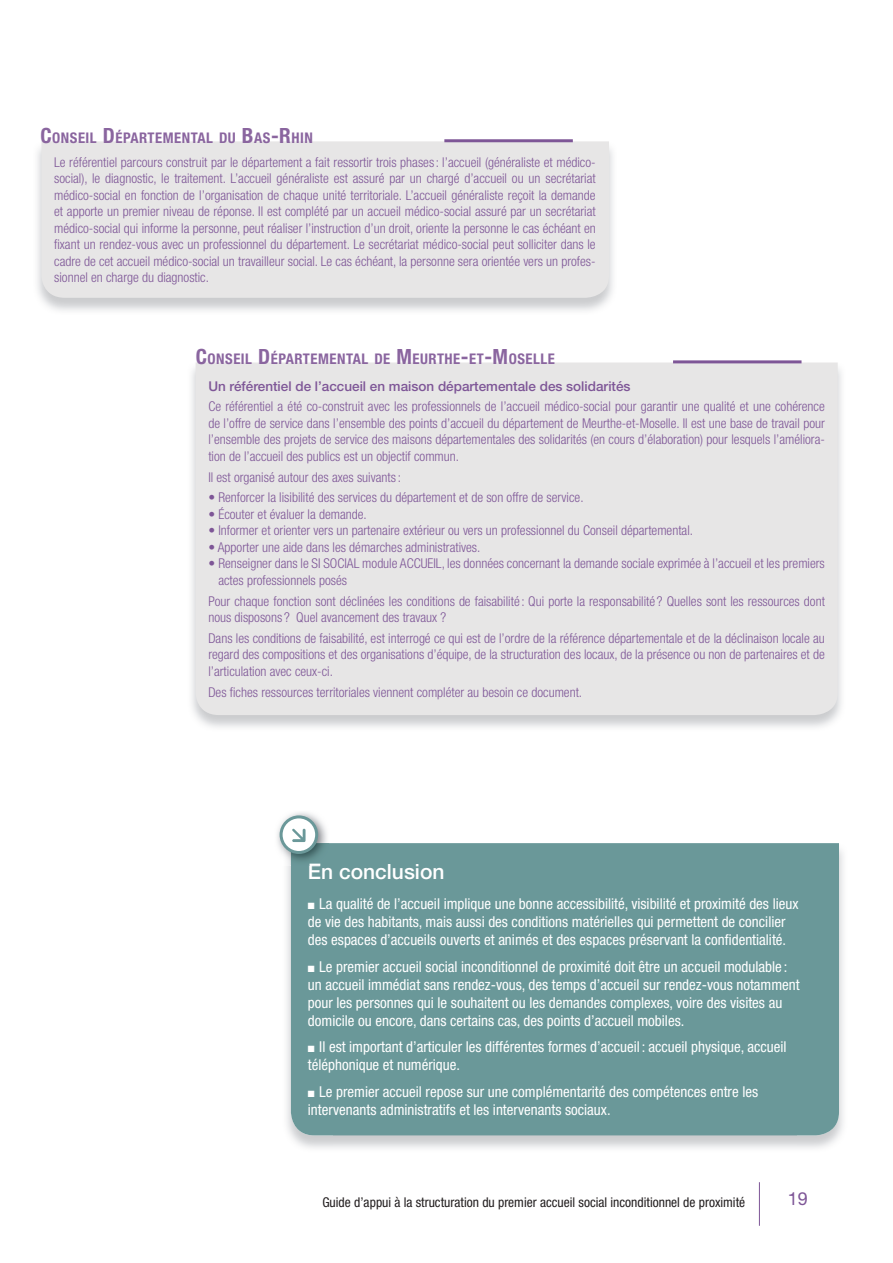
<style>
.page{position:relative;width:893px;height:1263px;background:#fff}
.page>*{position:absolute;margin:0;border:0;box-sizing:border-box;transform-origin:0 0}
.t1{font:500 21px "Helvetica Neue LT Std";color:#fff}
.t2{font:18px "Helvetica Neue LT Std";color:#7e5697}
.t3{font:condensed 15px/18px "Helvetica Neue LT Std";color:#fff}
.t4{font:700 condensed 14.7px "Helvetica Neue LT Std";letter-spacing:.035em;color:#8a659f}
.t5{font:300 condensed 13.5px/16.5px "Helvetica Neue LT Std";color:#7e5697;text-align:justify}
.t6{font:condensed 13.5px "Helvetica Neue LT Std";color:#231f20}
.t7{font:500 13.5px "Helvetica Neue LT Std";color:#7e5697}
.s1{font-size:21px}
</style>
<div class="page">
<img style="left:286px;top:865px;width:47px;height:283px">
<div style="left:291px;top:843px;width:548px;height:292px;background:#6a9899"></div>
<img style="left:277px;top:812px;width:50px;height:40px">
<img style="left:282px;top:843px;width:47px;height:22px">
<svg style="left:310px;top:864px;width:19px;height:1px"></svg>
<div style="left:281px;top:817px;width:36px;height:35px;background:#fff;border-radius:50%"></div>
<div style="left:280px;top:815px;width:38px;height:39px;border:3px solid #6a9899;border-radius:50%"></div>
<svg style="left:292px;top:829px;width:14px;height:13px"></svg>
<hr style="left:759px;top:1182px;width:1px;height:44px;background:#7e5697">
<div style="left:41px;top:141px;width:568px;height:157px;background:#e7e6e6"></div>
<hr style="left:444px;top:139px;width:129px;height:3px;background:#7e5697">
<div style="left:196px;top:362px;width:642px;height:353px;background:#e7e6e6"></div>
<hr style="left:673px;top:360px;width:128px;height:3px;background:#7e5697">
<p class="t4" style="left:40px;top:128px;width:274px"><span class="s1">C</span>ONSEIL <span class="s1">D</span>ÉPARTEMENTAL DU <span class="s1">B</span>AS<span class="s1">-R</span>HIN</p>
<p class="t5" style="left:54px;top:154px;width:543px">Le référentiel parcours construit par le département a fait ressortir trois phases : l’accueil (généraliste et médico&shy;social), le diagnostic, le traitement. L’accueil généraliste est assuré par un chargé d’accueil ou un secrétariat médico-social en fonction de l’organisation de chaque unité territoriale. L’accueil généraliste reçoit la demande et apporte un premier niveau de réponse. Il est complété par un accueil médico-social assuré par un secrétariat médico-social qui informe la personne, peut réaliser l’instruction d’un droit, oriente la personne le cas échéant en fixant un rendez-vous avec un professionnel du département. Le secrétariat médico-social peut solliciter dans le cadre de cet accueil médico-social un travailleur social. Le cas échéant, la personne sera orientée vers un profes&shy;sionnel en charge du diagnostic.</p>
<p class="t4" style="left:196px;top:350px;width:361px"><span class="s1">C</span>ONSEIL <span class="s1">D</span>ÉPARTEMENTAL DE <span class="s1">M</span>EURTHE<span class="s1">-</span>ET<span class="s1">-M</span>OSELLE</p>
<p class="t7" style="left:208px;top:378px;width:424px">Un référentiel de l’accueil en maison départementale des solidarités</p>
<p class="t5" style="left:208px;top:398px;width:618px">Ce référentiel a été co-construit avec les professionnels de l’accueil médico-social pour garantir une qualité et une cohérence de l’offre de service dans l’ensemble des points d’accueil du département de Meurthe-et-Moselle. Il est une base de travail pour l’ensemble des projets de service des maisons départementales des solidarités (en cours d’élaboration) pour lesquels l’améliora&shy;tion de l’accueil des publics est un objectif commun.</p>
<p class="t5" style="left:208px;top:468px;width:194px">Il est organisé autour des axes suivants :</p>
<p class="t5" style="left:208px;top:489px;width:377px">• Renforcer la lisibilité des services du département et de son offre de service.</p>
<p class="t5" style="left:208px;top:506px;width:160px">• Écouter et évaluer la demande.</p>
<p class="t5" style="left:208px;top:522px;width:486px">• Informer et orienter vers un partenaire extérieur ou vers un professionnel du Conseil départemental.</p>
<p class="t5" style="left:208px;top:539px;width:274px">• Apporter une aide dans les démarches administratives.</p>
<p class="t5" style="left:218px;top:555px;width:608px;text-indent:-10px">• Renseigner dans le SI SOCIAL module ACCUEIL, les données concernant la demande sociale exprimée à l’accueil et les premiers actes professionnels posés</p>
<p class="t5" style="left:208px;top:592px;width:618px">Pour chaque fonction sont déclinées les conditions de faisabilité : Qui porte la responsabilité ? Quelles sont les ressources dont nous disposons ? Quel avancement des travaux ?</p>
<p class="t5" style="left:208px;top:630px;width:618px">Dans les conditions de faisabilité, est interrogé ce qui est de l’ordre de la référence départementale et de la déclinaison locale au regard des compositions et des organisations d’équipe, de la structuration des locaux, de la présence ou non de partenaires et de l’articulation avec ceux-ci.</p>
<p class="t5" style="left:208px;top:683px;width:375px">Des fiches ressources territoriales viennent compléter au besoin ce document.</p>
<h1 class="t1" style="left:308px;top:859px;width:138px">En conclusion</h1>
<p class="t3" style="left:308px;top:895px;width:492px">■ La qualité de l’accueil implique une bonne accessibilité, visibilité et proximité des lieux de vie des habitants, mais aussi des conditions matérielles qui permettent de concilier des espaces d’accueils ouverts et animés et des espaces préservant la confidentialité.</p>
<p class="t3" style="left:308px;top:957px;width:493px">■ Le premier accueil social inconditionnel de proximité doit être un accueil modulable : un accueil immédiat sans rendez-vous, des temps d’accueil sur rendez-vous notamment pour les personnes qui le souhaitent ou les demandes complexes, voire des visites au domicile ou encore, dans certains cas, des points d’accueil mobiles.</p>
<p class="t3" style="left:308px;top:1038px;width:480px">■ Il est important d’articuler les différentes formes d’accueil : accueil physique, accueil téléphonique et numérique.</p>
<p class="t3" style="left:308px;top:1082px;width:452px">■ Le premier accueil repose sur une complémentarité des compétences entre les intervenants administratifs et les intervenants sociaux.</p>
<p class="t6" style="left:322px;top:1194px;width:424px">Guide d’appui à la structuration du premier accueil social inconditionnel de proximité</p>
<h2 class="t2" style="left:788px;top:1187px;width:22px">19</h2>
</div>
